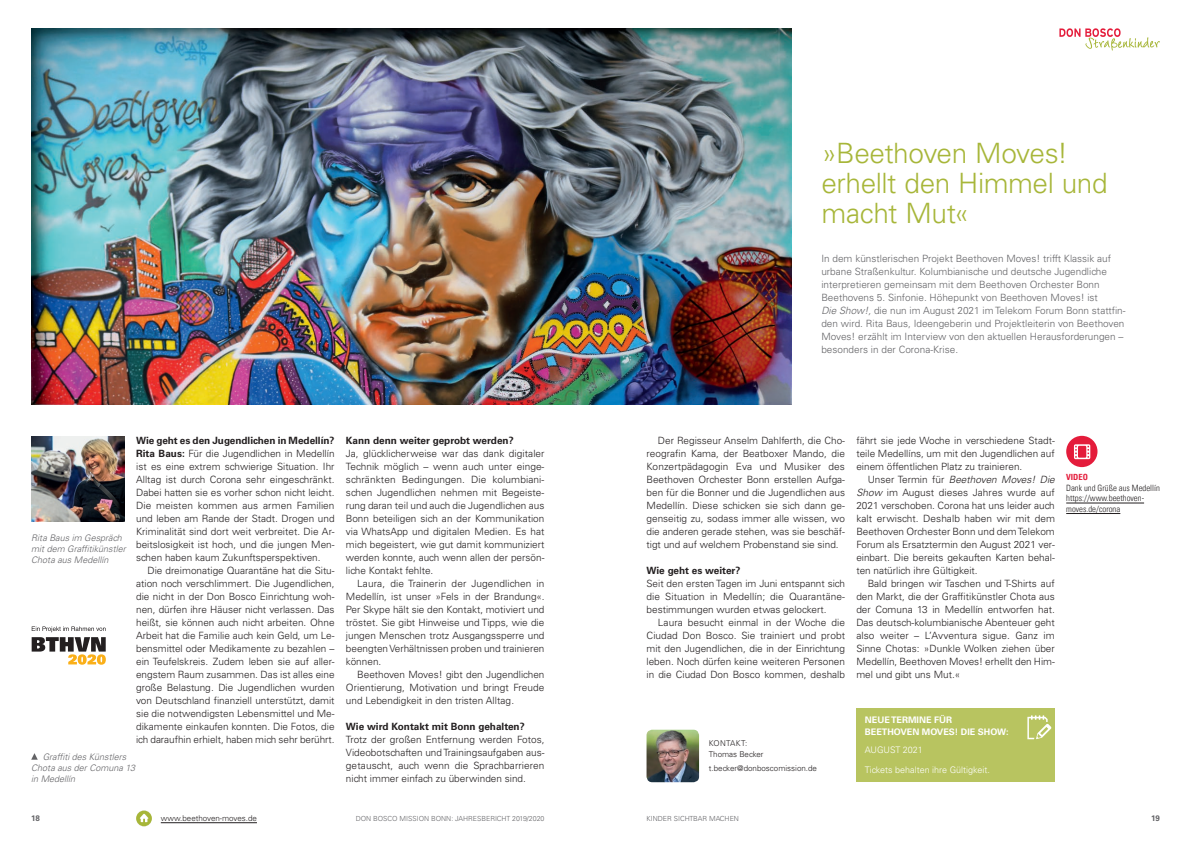
<style>
.page{position:relative;width:1191px;height:842px;background:#fff}
.page>*{position:absolute;margin:0;border:0;box-sizing:border-box;transform-origin:0 0}
.t1{font:300 28px/30px "Univers LT Std";letter-spacing:-.015em;color:#a7b639}
.t2{font:300 10px/13px "Univers LT Std";color:#231f20;text-align:justify}
.t3{font:300 10px/13px "Univers LT Std";color:#636366}
.t4{font:700 10px "Univers LT Std";color:#231f20}
.t5{font:italic 300 9px/11px "Univers LT Std";color:#636366}
.t6{font:300 9px "Univers LT Std";color:#fff}
.t7{font:700 9px/12px "Univers LT Std";color:#fff}
.t8{font:8.7px/10.5px "Univers Com 47 Light Cond";color:#231f20}
.t9{font:8.5px "Univers Com 67 Bold Cond";color:#e41c3b}
.t10{font:300 8px/11px "Univers LT Std";color:#231f20}
.t11{font:700 8px "Univers LT Std";color:#636366}
.t12{font:300 7px "Univers LT Std";color:#636366}
.s1{font-weight:700}
.s2{font-style:italic}
</style>
<div class="page">
<svg style="left:1059px;top:28px;width:100px;height:22px"></svg>
<img style="left:31px;top:436px;width:94px;height:86px">
<svg style="left:32px;top:626px;width:74px;height:39px"></svg>
<img style="left:646px;top:730px;width:53px;height:52px">
<hr style="left:1066px;top:503px;width:78px;height:1px;background:#231f20">
<hr style="left:1066px;top:513px;width:54px;height:1px;background:#231f20">
<svg style="left:1066px;top:436px;width:31px;height:31px"></svg>
<div style="left:856px;top:708px;width:198px;height:74px;background:#b8c460"></div>
<svg style="left:1027px;top:715px;width:24px;height:24px"></svg>
<hr style="left:161px;top:822px;width:96px;height:1px;background:#231f20">
<svg style="left:136px;top:810px;width:16px;height:16px"></svg>
<img style="left:31px;top:28px;width:760px;height:377px">
<svg style="left:31px;top:753px;width:7px;height:7px"></svg>
<p class="t5" style="left:31px;top:533px;width:96px">Rita Baus im Gespräch mit dem Graffitikünstler<br>Chota aus Medellín</p>
<p class="t2" style="left:136px;top:434px;width:200px"><span class="s1">Wie geht es den Jugendlichen in Medellín?<br>Rita Baus:</span> Für die Jugendlichen in Medellín ist es eine extrem schwierige Situation. Ihr Alltag ist durch Corona sehr eingeschränkt.<br>Dabei hatten sie es vorher schon nicht leicht.<br>Die meisten kommen aus armen Familien und leben am Rande der Stadt. Drogen und Kriminalität sind dort weit verbreitet. Die Ar&shy;beitslosigkeit ist hoch, und die jungen Men&shy;schen haben kaum Zukunftsperspektiven.</p>
<p class="t2" style="left:136px;top:564px;width:200px;text-indent:11px">Die dreimonatige Quarantäne hat die Situ&shy;ation noch verschlimmert. Die Jugendlichen, die nicht in der Don Bosco Einrichtung woh&shy;nen, dürfen ihre Häuser nicht verlassen. Das heißt, sie können auch nicht arbeiten. Ohne Arbeit hat die Familie auch kein Geld, um Le&shy;bensmittel oder Medikamente zu bezahlen – ein Teufelskreis. Zudem leben sie auf aller&shy;engstem Raum zusammen. Das ist alles eine große Belastung. Die Jugendlichen wurden von Deutschland finanziell unterstützt, damit sie die notwendigsten Lebensmittel und Me&shy;dikamente einkaufen konnten. Die Fotos, die ich daraufhin erhielt, haben mich sehr berührt.</p>
<p class="t5" style="left:31px;top:751px;width:105px;text-indent:12px">Graffiti des Künstlers<br>Chota aus der Comuna 13 in Medellín</p>
<p class="t4" style="left:346px;top:434px;width:169px">Kann denn weiter geprobt werden?</p>
<p class="t2" style="left:346px;top:447px;width:200px">Ja, glücklicherweise war das dank digitaler Technik möglich – wenn auch unter einge&shy;schränkten Bedingungen. Die kolumbiani&shy;schen Jugendlichen nehmen mit Begeiste&shy;rung daran teil und auch die Jugendlichen aus Bonn beteiligen sich an der Kommunikation via WhatsApp und digitalen Medien. Es hat mich begeistert, wie gut damit kommuniziert werden konnte, auch wenn allen der persön&shy;liche Kontakt fehlte.</p>
<p class="t2" style="left:346px;top:577px;width:200px;text-indent:11px">Laura, die Trainerin der Jugendlichen in Medellín, ist unser »Fels in der Brandung«.<br>Per Skype hält sie den Kontakt, motiviert und tröstet. Sie gibt Hinweise und Tipps, wie die jungen Menschen trotz Ausgangssperre und beengten Verhältnissen proben und trainieren können.</p>
<p class="t2" style="left:346px;top:668px;width:200px;text-indent:11px">Beethoven Moves! gibt den Jugendlichen Orientierung, Motivation und bringt Freude und Lebendigkeit in den tristen Alltag.</p>
<p class="t4" style="left:346px;top:720px;width:180px">Wie wird Kontakt mit Bonn gehalten?</p>
<p class="t2" style="left:346px;top:733px;width:200px">Trotz der großen Entfernung werden Fotos, Videobotschaften und Trainingsaufgaben aus&shy;getauscht, auch wenn die Sprachbarrieren nicht immer einfach zu überwinden sind.</p>
<h1 class="t1" style="left:821px;top:138px;width:288px">»Beethoven Moves! erhellt den Himmel und macht Mut«</h1>
<p class="t3" style="left:821px;top:252px;width:306px">In dem künstlerischen Projekt Beethoven Moves! trifft Klassik auf urbane Straßenkultur. Kolumbianische und deutsche Jugendliche interpretieren gemeinsam mit dem Beethoven Orchester Bonn Beethovens 5. Sinfonie. Höhepunkt von Beethoven Moves! ist<br><span class="s2">Die Show!,</span> die nun im August 2021 im Telekom Forum Bonn stattfin&shy;den wird. Rita Baus, Ideengeberin und Projektleiterin von Beethoven Moves! erzählt im Interview von den aktuellen Herausforderungen – besonders in der Corona-Krise.</p>
<p class="t2" style="left:646px;top:434px;width:200px;text-indent:11px">Der Regisseur Anselm Dahlferth, die Cho&shy;reografin Kama, der Beatboxer Mando, die Konzertpädagogin Eva und Musiker des Beethoven Orchester Bonn erstellen Aufga&shy;ben für die Bonner und die Jugendlichen aus Medellín. Diese schicken sie sich dann ge&shy;genseitig zu, sodass immer alle wissen, wo die anderen gerade stehen, was sie beschäf&shy;tigt und auf welchem Probenstand sie sind.</p>
<p class="t4" style="left:646px;top:564px;width:95px">Wie geht es weiter?</p>
<p class="t2" style="left:646px;top:577px;width:200px">Seit den ersten Tagen im Juni entspannt sich die Situation in Medellín; die Quarantäne&shy;bestimmungen wurden etwas gelockert.</p>
<p class="t2" style="left:646px;top:616px;width:200px;text-indent:11px">Laura besucht einmal in der Woche die Ciudad Don Bosco. Sie trainiert und probt mit den Jugendlichen, die in der Einrichtung leben. Noch dürfen keine weiteren Personen in die Ciudad Don Bosco kommen, deshalb</p>
<p class="t2" style="left:856px;top:434px;width:200px">fährt sie jede Woche in verschiedene Stadt&shy;teile Medellíns, um mit den Jugendlichen auf einem öffentlichen Platz zu trainieren.</p>
<p class="t2" style="left:856px;top:473px;width:200px;text-indent:11px">Unser Termin für <span class="s2">Beethoven Moves! Die Show</span> im August dieses Jahres wurde auf 2021 verschoben. Corona hat uns leider auch kalt erwischt. Deshalb haben wir mit dem Beethoven Orchester Bonn und dem Telekom Forum als Ersatztermin den August 2021 ver&shy;einbart. Die bereits gekauften Karten behal&shy;ten natürlich ihre Gültigkeit.</p>
<p class="t2" style="left:856px;top:577px;width:200px;text-indent:11px">Bald bringen wir Taschen und T-Shirts auf den Markt, die der Graffitikünstler Chota aus der Comuna 13 in Medellín entworfen hat.<br>Das deutsch-kolumbianische Abenteuer geht also weiter – L’Avventura sigue. Ganz im Sinne Chotas: »Dunkle Wolken ziehen über Medellín, Beethoven Moves! erhellt den Him&shy;mel und gibt uns Mut.«</p>
<p class="t9" style="left:1066px;top:472px;width:23px">VIDEO</p>
<p class="t8" style="left:1066px;top:482px;width:95px">Dank und Grüße aus Medellín https://www.beethoven&shy;moves.de/corona</p>
<p class="t10" style="left:709px;top:738px;width:56px">KONTAKT:<br>Thomas Becker</p>
<p class="t10" style="left:709px;top:763px;width:110px">t.becker@donboscomission.de</p>
<p class="t7" style="left:865px;top:714px;width:145px">NEUE TERMINE FÜR<br>BEETHOVEN MOVES! DIE SHOW:</p>
<p class="t6" style="left:865px;top:744px;width:59px">AUGUST 2021</p>
<p class="t6" style="left:865px;top:764px;width:127px">Tickets behalten ihre Gültigkeit.</p>
<p class="t10" style="left:161px;top:812px;width:98px">www.beethoven-moves.de</p>
<p class="t11" style="left:31px;top:813px;width:10px">18</p>
<p class="t12" style="left:356px;top:814px;width:190px">DON BOSCO MISSION BONN: JAHRESBERICHT 2019/2020</p>
<p class="t12" style="left:646px;top:814px;width:94px">KINDER SICHTBAR MACHEN</p>
<p class="t11" style="left:1151px;top:813px;width:10px">19</p>
</div>
